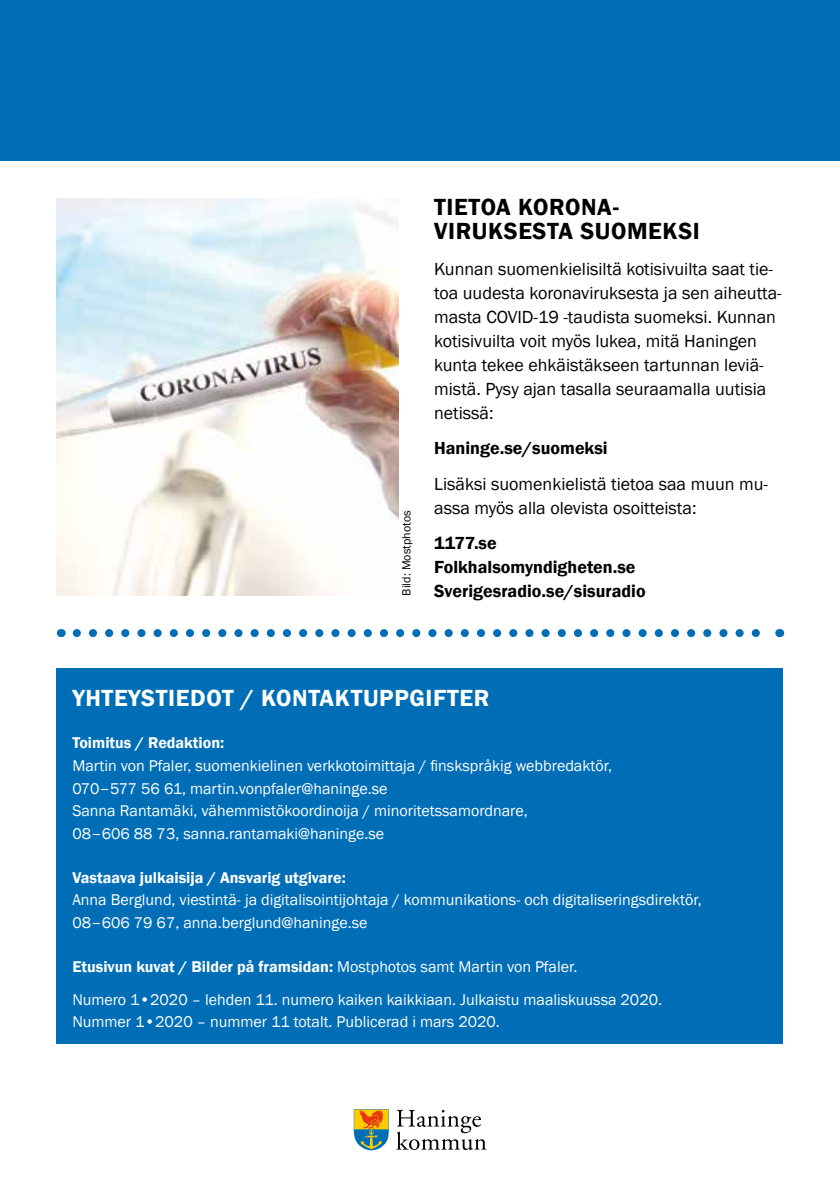
<style>
.page{position:relative;width:840px;height:1191px;background:#fff}
.page>*{position:absolute;margin:0;border:0;box-sizing:border-box;transform-origin:0 0}
.t1{font:600 24px/24px "Franklin Gothic";letter-spacing:.025em;color:#000}
.t2{font:600 24px "Franklin Gothic";letter-spacing:.025em;color:#fff}
.t3{font:18px/24px "Franklin Gothic";color:#000}
.t4{font:600 18px/24px "Franklin Gothic";color:#000}
.t5{font:16px/22.6px "Franklin Gothic";color:#fff}
.t6{font:600 16px "Franklin Gothic";color:#fff}
.t7{font:12px "Franklin Gothic";color:#000}
.s1{font-size:18px}
.s2{font-weight:600}
</style>
<div class="page">
<div style="left:0;top:0;width:839px;height:160px;background:#006eb7"></div>
<svg style="left:396px;top:1109px;width:89px;height:41px"></svg>
<svg style="left:353px;top:1109px;width:35px;height:41px"></svg>
<div style="left:57px;top:668px;width:725px;height:375px;background:#006eb7"></div>
<img style="left:57px;top:198px;width:341px;height:397px">
<svg style="left:77px;top:629px;width:683px;height:8px"></svg>
<p class="t7" style="left:399px;top:595px;width:86px;rotate:-90deg">Bild: Mostphotos</p>
<h1 class="t1" style="left:434px;top:196px;width:267px">TIETOA KORONA-<br>VIRUKSESTA SUOMEKSI</h1>
<p class="t3" style="left:434px;top:257px;width:349px">Kunnan suomenkielisiltä kotisivuilta saat tie&shy;toa uudesta koronaviruksesta ja sen aiheutta&shy;masta COVID-19 -taudista suomeksi. Kunnan kotisivuilta voit myös lukea, mitä Haningen kunta tekee ehkäistäkseen tartunnan leviä&shy;mistä. Pysy ajan tasalla seuraamalla uutisia netissä:</p>
<p class="t4" style="left:434px;top:436px;width:175px">Haninge.se/suomeksi</p>
<p class="t3" style="left:434px;top:472px;width:335px">Lisäksi suomenkielistä tietoa saa muun mu&shy;assa myös alla olevista osoitteista:</p>
<p class="t4" style="left:434px;top:531px;width:203px">1177.se<br>Folkhalsomyndigheten.se</p>
<p class="t4" style="left:434px;top:579px;width:213px">Sverigesradio.se/sisuradio</p>
<h1 class="t2" style="left:72px;top:683px;width:418px">YHTEYSTIEDOT / KONTAKTUPPGIFTER</h1>
<p class="t6" style="left:72px;top:733px;width:153px">Toimitus / Redaktion:</p>
<p class="t5" style="left:72px;top:754px;width:541px">Martin von Pfaler, suomenkielinen verkkotoimittaja / finskspråkig webbredaktör, 070<span class="s1">–</span>577 56 61, martin.vonpfaler@haninge.se<br>Sanna Rantamäki, vähemmistökoordinoija / minoritetssamordnare,<br>08<span class="s1">–</span>606 88 73, sanna.rantamaki@haninge.se</p>
<p class="t6" style="left:72px;top:867px;width:275px">Vastaava julkaisija / Ansvarig utgivare:</p>
<p class="t5" style="left:72px;top:888px;width:630px">Anna Berglund, viestintä- ja digitalisointijohtaja / kommunikations- och digitaliseringsdirektör,<br>08<span class="s1">–</span>606 79 67, anna.berglund@haninge.se</p>
<p class="t5" style="left:72px;top:950px;width:591px;line-height:33.4px"><span class="s2">Etusivun kuvat / Bilder på framsidan:</span> Mostphotos samt Martin von Pfaler.<br>Numero 1•2020 – lehden 11. numero kaiken kaikkiaan. Julkaistu maaliskuussa 2020.</p>
<p class="t5" style="left:72px;top:1010px;width:429px">Nummer 1•2020 – nummer 11 totalt. Publicerad i mars 2020.</p>
</div>
